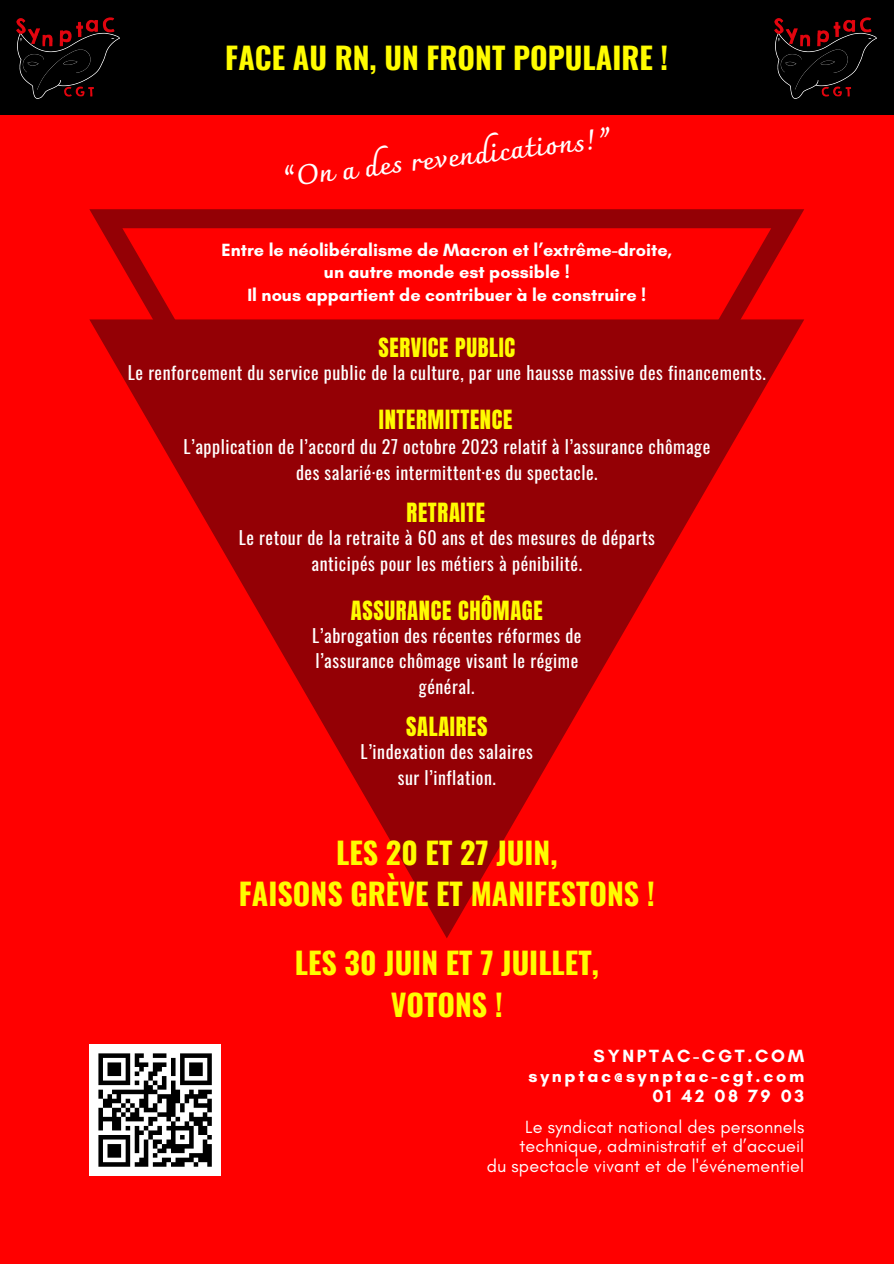
<style>
.page{position:relative;width:894px;height:1264px;background:#fff}
.page>*{position:absolute;margin:0;border:0;box-sizing:border-box;transform-origin:0 0}
.t1{font:700 30px/41.7px "Oswald";color:#fffc00;text-align:center}
.t2{font:700 27.45px "Charmonman";color:#fff}
.t3{font:22.5px "Anton";letter-spacing:.03em;color:#fffc00}
.t4{font:18px/25.8px "Oswald";letter-spacing:.03em;color:#fff;text-align:center}
.t5{font:700 18px/22.5px "Glacial Indifference";color:#fff;text-align:center}
.t6{font:18px "Glacial Indifference";letter-spacing:.01em;color:#fff}
.t7{font:700 18px/20.2px "Glacial Indifference";letter-spacing:.15em;color:#fff;text-align:right}
</style>
<div class="page">
<div style="left:0;top:0;width:893px;height:1263px;background:#f00"></div>
<div style="left:0;top:0;width:893px;height:114px;background:#000"></div>
<img style="left:17px;top:17px;width:102px;height:82px">
<img style="left:774px;top:17px;width:102px;height:82px">
<svg style="left:89px;top:209px;width:715px;height:110px"></svg>
<svg style="left:89px;top:319px;width:715px;height:619px"></svg>
<div style="left:89px;top:1044px;width:132px;height:131px;background:#fff"></div>
<svg style="left:98px;top:1053px;width:114px;height:113px"></svg>
<p class="t1" style="left:225px;top:36px;width:444px">FACE AU RN, UN FRONT POPULAIRE !</p>
<h3 class="t2" style="left:280px;top:162px;width:333px;rotate:-7deg">“On a des revendications!”</h3>
<p class="t5" style="left:221px;top:238px;width:452px">Entre le néolibéralisme de Macron et l’extrême-droite, un autre monde est possible !<br>Il nous appartient de contribuer à le construire !</p>
<p class="t3" style="left:378px;top:331px;width:138px">SERVICE PUBLIC</p>
<p class="t4" style="left:128px;top:359px;width:639px">Le renforcement du service public de la culture, par une hausse massive des financements.</p>
<p class="t3" style="left:379px;top:403px;width:135px">INTERMITTENCE</p>
<h2 class="t4" style="left:183px;top:433px;width:528px">L’application de l’accord du 27 octobre 2023 relatif à l’assurance chômage</h2>
<p class="t4" style="left:296px;top:459px;width:303px">des salarié·es intermittent·es du spectacle.</p>
<h3 class="t3" style="left:406px;top:496px;width:80px">RETRAITE</h3>
<p class="t4" style="left:239px;top:524px;width:417px">Le retour de la retraite à 60 ans et des mesures de départs anticipés pour les métiers à pénibilité.</p>
<h3 class="t3" style="left:351px;top:594px;width:193px">ASSURANCE CHÔMAGE</h3>
<h4 class="t4" style="left:312px;top:621px;width:271px">L’abrogation des récentes réformes de</h4>
<h3 class="t4" style="left:315px;top:647px;width:264px">l’assurance chômage visant le régime</h3>
<p class="t4" style="left:419px;top:673px;width:57px">général.</p>
<h3 class="t3" style="left:406px;top:711px;width:83px">SALAIRES</h3>
<p class="t4" style="left:360px;top:738px;width:174px">L’indexation des salaires</p>
<p class="t4" style="left:397px;top:764px;width:100px">sur l’inflation.</p>
<p class="t1" style="left:239px;top:830px;width:417px">LES 20 ET 27 JUIN,<br>FAISONS GRÈVE ET MANIFESTONS !</p>
<p class="t1" style="left:295px;top:940px;width:305px">LES 30 JUIN ET 7 JUILLET,<br>VOTONS !</p>
<p class="t7" style="left:528px;top:1045px;width:277px">SYNPTAC-CGT.COM synptac@synptac-cgt.com<br>01 42 08 79 03</p>
<h1 class="t6" style="left:525px;top:1116px;width:280px">Le syndicat national des personnels</h1>
<h1 class="t6" style="left:519px;top:1135px;width:286px">technique, administratif et d’accueil</h1>
<p class="t6" style="left:486px;top:1154px;width:319px">du spectacle vivant et de l'événementiel</p>
</div>
